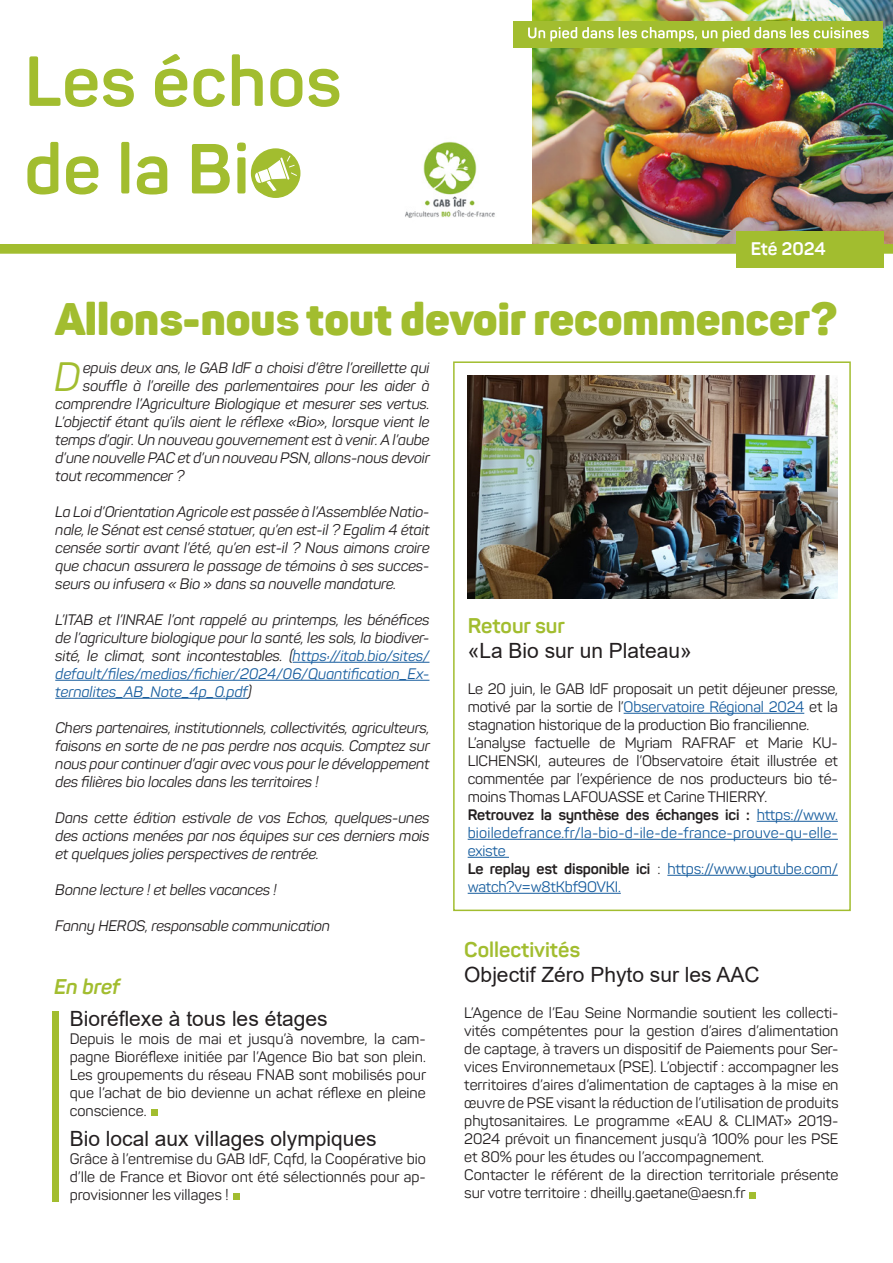
<style>
.page{position:relative;width:893px;height:1263px;background:#fff}
.page>*{position:absolute;margin:0;border:0;box-sizing:border-box;transform-origin:0 0}
.t1{font:900 45px "Panton";color:#a2bd2f}
.t2{font:italic 40.5px "Panton";color:#a2bd2f}
.t3{font:21px "Arial";color:#231f20}
.t4{font:700 21px "Panton";color:#a2bd2f}
.t5{font:italic 700 21px "Panton";color:#a2bd2f}
.t6{font:700 18px "Panton";color:#fff}
.t7{font:italic 15px/18px "Panton";letter-spacing:-.01em;color:#231f20;text-align:justify}
.t8{font:15px/18px "Panton";color:#231f20;text-align:justify}
.t9{font:15px/18px "Panton";letter-spacing:.01em;color:#175d9e;text-align:justify}
.t10{font:15px/18px "Panton";letter-spacing:-.01em;color:#175d9e}
.s1{color:#175d9e}
.s2{font-weight:700;color:#231f20}
.s3{color:#231f20}
</style>
<div class="page">
<div style="left:0;top:243px;width:893px;height:11px;background:#a2bd2f"></div>
<div style="left:0;top:0;width:893px;height:244px;background:#fff"></div>
<img style="left:532px;top:0;width:361px;height:244px">
<img style="left:405px;top:141px;width:90px;height:77px">
<div style="left:513px;top:21px;width:370px;height:27px;background:#a2bd2f"></div>
<svg style="left:29px;top:56px;width:68px;height:51px"></svg>
<svg style="left:103px;top:69px;width:31px;height:38px"></svg>
<svg style="left:155px;top:54px;width:32px;height:53px"></svg>
<svg style="left:194px;top:69px;width:31px;height:38px"></svg>
<svg style="left:232px;top:54px;width:31px;height:52px"></svg>
<svg style="left:270px;top:69px;width:32px;height:38px"></svg>
<svg style="left:308px;top:69px;width:31px;height:38px"></svg>
<svg style="left:27px;top:142px;width:31px;height:53px"></svg>
<svg style="left:66px;top:156px;width:32px;height:39px"></svg>
<div style="left:121px;top:142px;width:8px;height:51px;background:#a2bd2f;border-radius:2px"></div>
<svg style="left:137px;top:156px;width:30px;height:39px"></svg>
<svg style="left:192px;top:144px;width:38px;height:49px"></svg>
<svg style="left:237px;top:143px;width:9px;height:50px"></svg>
<div style="left:251px;top:148px;width:49px;height:50px;background:#a2bd2f;border-radius:50%"></div>
<svg style="left:253px;top:155px;width:44px;height:40px"></svg>
<svg style="left:528px;top:27px;width:189px;height:15px"></svg>
<svg style="left:723px;top:27px;width:146px;height:15px"></svg>
<div style="left:736px;top:231px;width:147px;height:36px;background:#a2bd2f"></div>
<hr style="left:293px;top:662px;width:136px;height:1px;background:#175d9e">
<hr style="left:55px;top:680px;width:374px;height:1px;background:#175d9e">
<hr style="left:55px;top:698px;width:193px;height:1px;background:#175d9e">
<img style="left:468px;top:375px;width:370px;height:223px">
<hr style="left:624px;top:713px;width:180px;height:1px;background:#175d9e">
<hr style="left:757px;top:821px;width:81px;height:1px;background:#175d9e">
<hr style="left:468px;top:839px;width:370px;height:1px;background:#175d9e">
<hr style="left:468px;top:857px;width:41px;height:1px;background:#175d9e">
<hr style="left:667px;top:875px;width:171px;height:1px;background:#175d9e">
<hr style="left:468px;top:893px;width:153px;height:1px;background:#175d9e">
<svg style="left:52px;top:1011px;width:7px;height:190px"></svg>
<div style="left:453px;top:361px;width:398px;height:550px;border:2px solid #a2bd2f"></div>
<svg style="left:749px;top:1192px;width:7px;height:7px"></svg>
<svg style="left:233px;top:1193px;width:7px;height:7px"></svg>
<svg style="left:151px;top:1109px;width:7px;height:7px"></svg>
<p class="t6" style="left:751px;top:237px;width:76px">Eté 2024</p>
<p class="t1" style="left:54px;top:291px;width:784px">Allons-nous tout devoir recommencer?</p>
<p class="t7" style="left:83px;top:358px;width:348px">epuis deux ans, le GAB IdF a choisi d’être l’oreillette qui</p>
<p class="t7" style="left:83px;top:376px;width:348px">souffle à l’oreille des parlementaires pour les aider à</p>
<p class="t7" style="left:55px;top:394px;width:376px">comprendre l’Agriculture Biologique et mesurer ses vertus.</p>
<p class="t7" style="left:55px;top:412px;width:376px">L’objectif étant qu’ils aient le réflexe «Bio», lorsque vient le</p>
<p class="t7" style="left:55px;top:430px;width:376px">temps d’agir. Un nouveau gouvernement est à venir. A l’aube</p>
<p class="t7" style="left:55px;top:448px;width:376px">d’une nouvelle PAC et d’un nouveau PSN, allons-nous devoir</p>
<p class="t7" style="left:55px;top:466px;width:131px">tout recommencer ?</p>
<p class="t7" style="left:55px;top:502px;width:376px">La Loi d’Orientation Agricole est passée à l’Assemblée Natio&shy;nale, le Sénat est censé statuer, qu’en est-il ? Egalim 4 était censée sortir avant l’été, qu’en est-il ? Nous aimons croire que chacun assurera le passage de témoins à ses succes&shy;seurs ou infusera « Bio » dans sa nouvelle mandature.</p>
<p class="t7" style="left:55px;top:610px;width:376px">L’ITAB et l’INRAE l’ont rappelé au printemps, les bénéfices de l’agriculture biologique pour la santé, les sols, la biodiver&shy;sité, le climat, sont incontestables. (<span class="s1">https://itab.bio/sites/ default/files/medias/fichier/2024/06/Quantification_Ex&shy;ternalites_AB_Note_4p_0.pdf</span>)</p>
<p class="t7" style="left:55px;top:718px;width:376px">Chers partenaires, institutionnels, collectivités, agriculteurs, faisons en sorte de ne pas perdre nos acquis. Comptez sur nous pour continuer d’agir avec vous pour le développement des filières bio locales dans les territoires !</p>
<p class="t7" style="left:55px;top:808px;width:376px">Dans cette édition estivale de vos Echos, quelques-unes des actions menées par nos équipes sur ces derniers mois et quelques jolies perspectives de rentrée.</p>
<p class="t7" style="left:55px;top:880px;width:223px">Bonne lecture ! et belles vacances !</p>
<p class="t7" style="left:55px;top:916px;width:276px">Fanny HEROS, responsable communication</p>
<p class="t2" style="left:54px;top:352px;width:28px">D</p>
<p class="t4" style="left:468px;top:612px;width:99px">Retour sur</p>
<p class="t3" style="left:468px;top:636px;width:226px">«La Bio sur un Plateau»</p>
<p class="t8" style="left:468px;top:679px;width:372px">Le 20 juin, le GAB IdF proposait un petit déjeuner presse, motivé par la sortie de l’<span class="s1">Observatoire Régional 2024</span> et la stagnation historique de la production Bio francilienne.</p>
<p class="t8" style="left:468px;top:733px;width:372px">L’analyse factuelle de Myriam RAFRAF et Marie KU-LICHENSKI, auteures de l’Observatoire était illustrée et commentée par l’expérience de nos producteurs bio té&shy;moins Thomas LAFOUASSE et Carine THIERRY.</p>
<p class="t9" style="left:468px;top:805px;width:372px"><span class="s2">Retrouvez la synthèse des échanges ici :</span> https://www. bioiledefrance.fr/la-bio-d-ile-de-france-prouve-qu-elle&shy;existe</p>
<p class="t10" style="left:468px;top:859px;width:372px"><span class="s2">Le replay est disponible ici</span> <span class="s3">:</span> https://www.youtube.com/ watch?v=w8tKbf9OVKI.</p>
<p class="t5" style="left:54px;top:974px;width:67px">En bref</p>
<p class="t3" style="left:70px;top:1004px;width:259px">Bioréflexe à tous les étages</p>
<p class="t8" style="left:70px;top:1029px;width:358px">Depuis le mois de mai et jusqu’à novembre, la cam&shy;pagne Bioréflexe initiée par l’Agence Bio bat son plein.<br>Les groupements du réseau FNAB sont mobilisés pour que l’achat de bio devienne un achat réflexe en pleine conscience.</p>
<p class="t3" style="left:70px;top:1124px;width:308px">Bio local aux villages olympiques</p>
<p class="t8" style="left:70px;top:1150px;width:358px">Grâce à l’entremise du GAB IdF, Cqfd, la Coopérative bio d’Ile de France et Biovor ont été sélectionnés pour ap&shy;provisionner les villages !</p>
<p class="t4" style="left:464px;top:937px;width:117px">Collectivités</p>
<p class="t3" style="left:464px;top:960px;width:297px">Objectif Zéro Phyto sur les AAC</p>
<p class="t8" style="left:464px;top:1004px;width:376px">L’Agence de l’Eau Seine Normandie soutient les collecti&shy;vités compétentes pour la gestion d’aires d’alimentation de captage, à travers un dispositif de Paiements pour Ser&shy;vices Environnemetaux (PSE). L’objectif : accompagner les territoires d’aires d’alimentation de captages à la mise en œuvre de PSE visant la réduction de l’utilisation de produits phytosanitaires. Le programme «EAU &amp; CLIMAT» 2019- 2024 prévoit un financement jusqu’à 100% pour les PSE et 80% pour les études ou l’accompagnement.</p>
<p class="t8" style="left:464px;top:1166px;width:376px">Contacter le référent de la direction territoriale présente sur votre territoire : dheilly.gaetane@aesn.fr</p>
</div>
